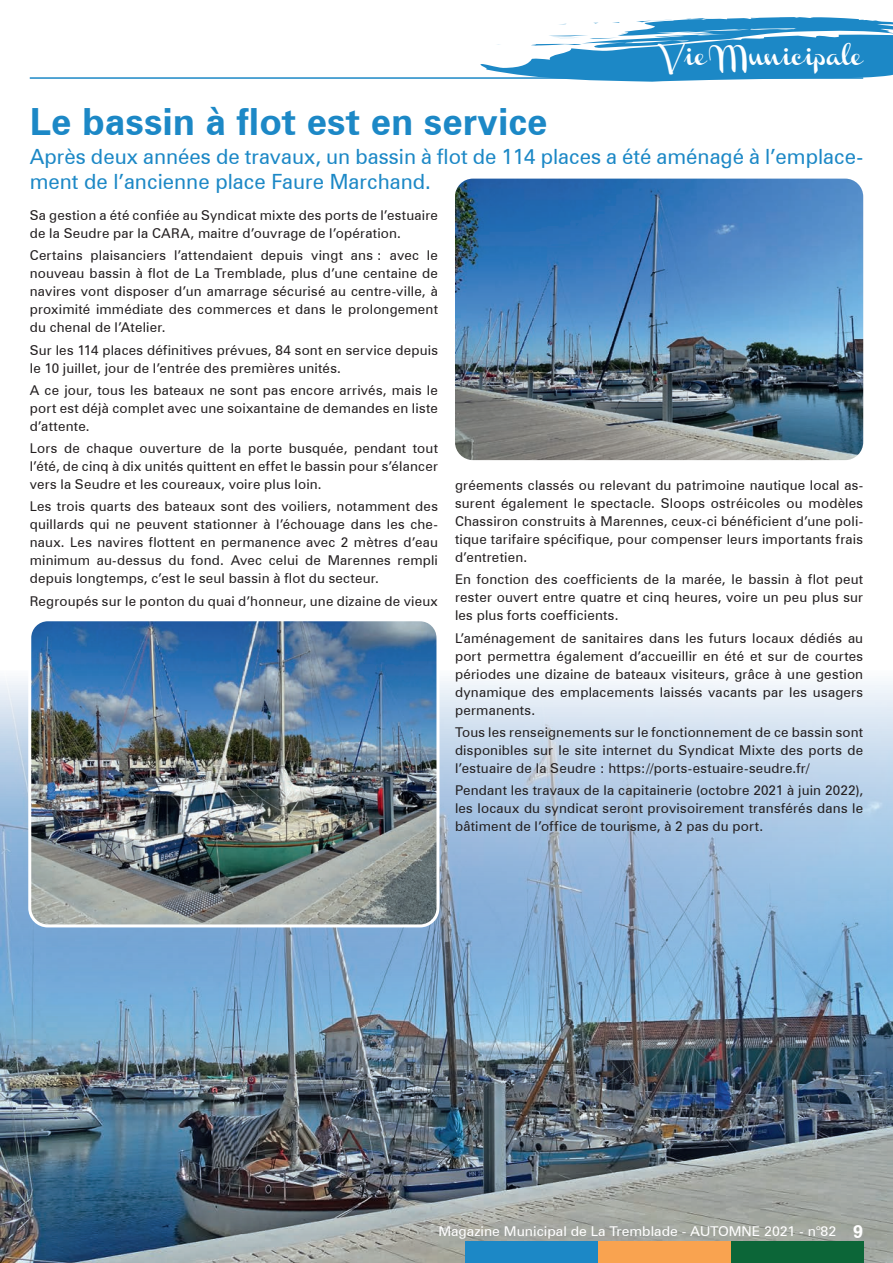
<style>
.page{position:relative;width:893px;height:1263px;background:#fff}
.page>*{position:absolute;margin:0;border:0;box-sizing:border-box;transform-origin:0 0}
.t1{font:700 37.5px "Zurich BT";color:#1c88c6}
.t2{font:21px/25.2px "Zurich BT";color:#1c88c6}
.t3{font:18px "Channel";color:#fff}
.t4{font:13.5px/18px "Zurich BT";letter-spacing:.015em;color:#231f20;text-align:justify}
.t5{font:13.5px "Zurich BT";color:#fff;scale:1.04 1}
.s1{font-weight:700;font-size:18px}
</style>
<div class="page">
<img style="left:0;top:678px;width:893px;height:585px">
<div style="left:466px;top:1242px;width:132px;height:21px;background:#1c88c6"></div>
<div style="left:598px;top:1242px;width:132px;height:21px;background:#f9a350"></div>
<div style="left:731px;top:1242px;width:132px;height:21px;background:#0c6638"></div>
<svg style="left:480px;top:17px;width:413px;height:65px"></svg>
<hr style="left:30px;top:77px;width:833px;height:2px;background:#1c88c6">
<img style="left:30px;top:622px;width:408px;height:304px">
<div style="left:28px;top:618px;width:411px;height:309px;border:3px solid #fff;border-radius:18px"></div>
<img style="left:455px;top:179px;width:408px;height:281px">
<h3 class="t3" style="left:664px;top:48px;width:201px">Vie Municipale</h3>
<h1 class="t1" style="left:30px;top:99px;width:519px">Le bassin à flot est en service</h1>
<h2 class="t2" style="left:30px;top:144px;width:835px">Après deux années de travaux, un bassin à flot de 114 places a été aménagé à l’emplace&shy;ment de l’ancienne place Faure Marchand.</h2>
<p class="t4" style="left:30px;top:206px;width:410px">Sa gestion a été confiée au Syndicat mixte des ports de l’estuaire de la Seudre par la CARA, maitre d’ouvrage de l’opération.</p>
<p class="t4" style="left:30px;top:247px;width:410px">Certains plaisanciers l’attendaient depuis vingt ans : avec le nouveau bassin à flot de La Tremblade, plus d’une centaine de navires vont disposer d’un amarrage sécurisé au centre-ville, à proximité immédiate des commerces et dans le prolongement du chenal de l’Atelier.</p>
<p class="t4" style="left:30px;top:341px;width:410px">Sur les 114 places définitives prévues, 84 sont en service depuis le 10 juillet, jour de l’entrée des premières unités.</p>
<p class="t4" style="left:30px;top:381px;width:410px">A ce jour, tous les bateaux ne sont pas encore arrivés, mais le port est déjà complet avec une soixantaine de demandes en liste d’attente.</p>
<p class="t4" style="left:30px;top:439px;width:410px">Lors de chaque ouverture de la porte busquée, pendant tout l’été, de cinq à dix unités quittent en effet le bassin pour s’élancer vers la Seudre et les coureaux, voire plus loin.</p>
<p class="t4" style="left:30px;top:497px;width:410px">Les trois quarts des bateaux sont des voiliers, notamment des quillards qui ne peuvent stationner à l’échouage dans les che&shy;naux. Les navires flottent en permanence avec 2 mètres d’eau minimum au-dessus du fond. Avec celui de Marennes rempli depuis longtemps, c’est le seul bassin à flot du secteur.</p>
<p class="t4" style="left:30px;top:592px;width:410px">Regroupés sur le ponton du quai d’honneur, une dizaine de vieux</p>
<p class="t4" style="left:455px;top:476px;width:410px">gréements classés ou relevant du patrimoine nautique local as&shy;surent également le spectacle. Sloops ostréicoles ou modèles Chassiron construits à Marennes, ceux-ci bénéficient d’une poli&shy;tique tarifaire spécifique, pour compenser leurs importants frais d’entretien.</p>
<p class="t4" style="left:455px;top:570px;width:410px">En fonction des coefficients de la marée, le bassin à flot peut rester ouvert entre quatre et cinq heures, voire un peu plus sur les plus forts coefficients.</p>
<p class="t4" style="left:455px;top:629px;width:410px">L’aménagement de sanitaires dans les futurs locaux dédiés au port permettra également d’accueillir en été et sur de courtes périodes une dizaine de bateaux visiteurs, grâce à une gestion dynamique des emplacements laissés vacants par les usagers permanents.</p>
<p class="t4" style="left:455px;top:723px;width:410px">Tous les renseignements sur le fonctionnement de ce bassin sont disponibles sur le site internet du Syndicat Mixte des ports de l’estuaire de la Seudre : https://ports-estuaire-seudre.fr/</p>
<p class="t4" style="left:455px;top:781px;width:410px">Pendant les travaux de la capitainerie (octobre 2021 à juin 2022), les locaux du syndicat seront provisoirement transférés dans le bâtiment de l’office de tourisme, à 2 pas du port.</p>
<p class="t5" style="left:438px;top:1223px;width:410px">Magazine Municipal de La Tremblade - AUTOMNE 2021 - n°82 <span class="s1">9</span></p>
</div>
